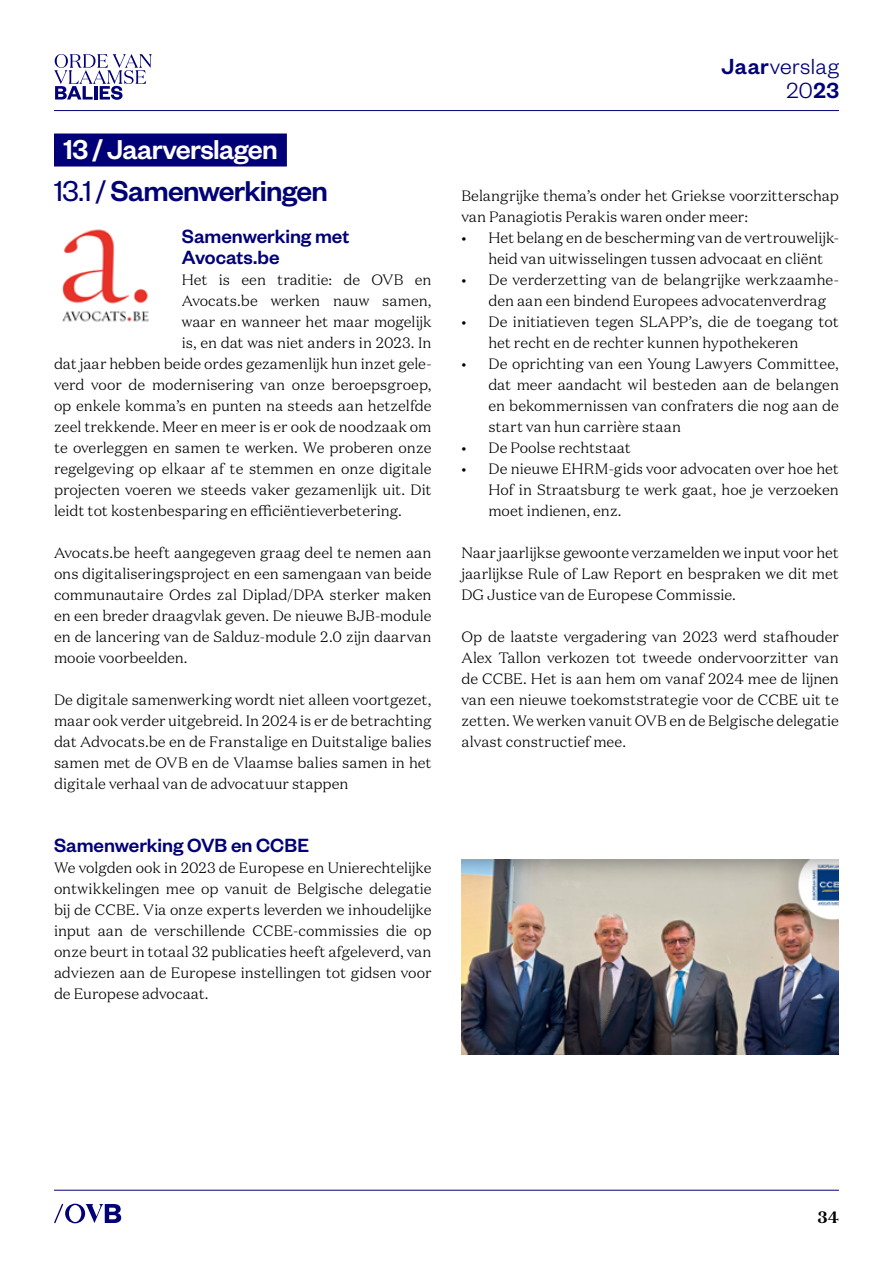
<style>
.page{position:relative;width:893px;height:1263px;background:#fff}
.page>*{position:absolute;margin:0;border:0;box-sizing:border-box;transform-origin:0 0}
.t1{font:500 31.5px "Founders Grotesk";letter-spacing:-.025em;color:#020077}
.t2{font:500 30px "Founders Grotesk";letter-spacing:-.02em;color:#fff}
.t3{font:300 24px/24px "Founders Grotesk";letter-spacing:.02em;color:#020077;text-align:right}
.t4{font:500 21px/21px "Founders Grotesk";color:#020077}
.t5{font:700 16.5px "Domaine Text";color:#000}
.t6{font:300 15px/21px "Domaine Text";letter-spacing:-.005em;color:#000;text-align:justify}
.s1{font-weight:400}
.s2{font-weight:500}
</style>
<div class="page">
<svg style="left:54px;top:1204px;width:67px;height:19px"></svg>
<svg style="left:54px;top:54px;width:98px;height:46px"></svg>
<hr style="left:54px;top:110px;width:785px;height:1px;background:#020077">
<hr style="left:54px;top:1190px;width:785px;height:1px;background:#020077">
<div style="left:54px;top:134px;width:233px;height:33px;background:#020077"></div>
<img style="left:62px;top:229px;width:87px;height:93px">
<img style="left:461px;top:860px;width:378px;height:194px">
<h2 class="t2" style="left:64px;top:131px;width:216px">13 / Jaarverslagen</h2>
<h1 class="t1" style="left:54px;top:171px;width:275px"><span class="s1">13.1 /</span> Samenwerkingen</h1>
<h3 class="t4" style="left:182px;top:225px;width:169px">Samenwerking met<br>Avocats.be</h3>
<p class="t6" style="left:182px;top:269px;width:251px">Het is een traditie: de OVB en</p>
<p class="t6" style="left:182px;top:290px;width:251px">Avocats.be werken nauw samen,</p>
<p class="t6" style="left:182px;top:311px;width:251px">waar en wanneer het maar mogelijk</p>
<p class="t6" style="left:182px;top:332px;width:251px">is, en dat was niet anders in 2023. In</p>
<p class="t6" style="left:54px;top:353px;width:379px">dat jaar hebben beide ordes gezamenlijk hun inzet gele-</p>
<p class="t6" style="left:54px;top:374px;width:379px">verd voor de modernisering van onze beroepsgroep,</p>
<p class="t6" style="left:54px;top:395px;width:379px">op enkele komma’s en punten na steeds aan hetzelfde</p>
<p class="t6" style="left:54px;top:416px;width:379px">zeel trekkende. Meer en meer is er ook de noodzaak om</p>
<p class="t6" style="left:54px;top:437px;width:379px">te overleggen en samen te werken. We proberen onze</p>
<p class="t6" style="left:54px;top:458px;width:379px">regelgeving op elkaar af te stemmen en onze digitale</p>
<p class="t6" style="left:54px;top:479px;width:379px">projecten voeren we steeds vaker gezamenlijk uit. Dit</p>
<p class="t6" style="left:54px;top:500px;width:349px">leidt tot kostenbesparing en efficiëntieverbetering.</p>
<p class="t6" style="left:54px;top:542px;width:379px">Avocats.be heeft aangegeven graag deel te nemen aan ons digitaliseringsproject en een samengaan van beide communautaire Ordes zal Diplad/DPA sterker maken en een breder draagvlak geven. De nieuwe BJB-module en de lancering van de Salduz-module 2.0 zijn daarvan mooie voorbeelden.</p>
<p class="t6" style="left:54px;top:689px;width:379px">De digitale samenwerking wordt niet alleen voortgezet, maar ook verder uitgebreid. In 2024 is er de betrachting dat Advocats.be en de Franstalige en Duitstalige balies samen met de OVB en de Vlaamse balies samen in het digitale verhaal van de advocatuur stappen</p>
<h3 class="t4" style="left:54px;top:834px;width:257px">Samenwerking OVB en CCBE</h3>
<p class="t6" style="left:54px;top:857px;width:379px">We volgden ook in 2023 de Europese en Unierechtelijke ontwikkelingen mee op vanuit de Belgische delegatie bij de CCBE. Via onze experts leverden we inhoudelijke input aan de verschillende CCBE-commissies die op onze beurt in totaal 32 publicaties heeft afgeleverd, van adviezen aan de Europese instellingen tot gidsen voor de Europese advocaat.</p>
<h3 class="t3" style="left:722px;top:53px;width:119px"><span class="s2">Jaar</span>verslag<br>20<span class="s2">23</span></h3>
<p class="t6" style="left:461px;top:185px;width:379px">Belangrijke thema’s onder het Griekse voorzitterschap van Panagiotis Perakis waren onder meer:</p>
<p class="t6" style="left:488px;top:227px;width:352px;text-indent:-27px">• Het belang en de bescherming van de vertrouwelijk&shy;heid van uitwisselingen tussen advocaat en cliënt</p>
<p class="t6" style="left:488px;top:269px;width:352px;text-indent:-27px">• De verderzetting van de belangrijke werkzaamhe&shy;den aan een bindend Europees advocatenverdrag</p>
<p class="t6" style="left:488px;top:311px;width:352px;text-indent:-27px">• De initiatieven tegen SLAPP’s, die de toegang tot het recht en de rechter kunnen hypothekeren</p>
<p class="t6" style="left:488px;top:353px;width:352px;text-indent:-27px">• De oprichting van een Young Lawyers Committee, dat meer aandacht wil besteden aan de belangen en bekommernissen van confraters die nog aan de start van hun carrière staan</p>
<p class="t6" style="left:461px;top:437px;width:171px">• De Poolse rechtstaat</p>
<p class="t6" style="left:488px;top:458px;width:352px;text-indent:-27px">• De nieuwe EHRM-gids voor advocaten over hoe het Hof in Straatsburg te werk gaat, hoe je verzoeken moet indienen, enz.</p>
<p class="t6" style="left:461px;top:542px;width:379px">Naar jaarlijkse gewoonte verzamelden we input voor het jaarlijkse Rule of Law Report en bespraken we dit met DG Justice van de Europese Commissie.</p>
<p class="t6" style="left:461px;top:626px;width:379px">Op de laatste vergadering van 2023 werd stafhouder Alex Tallon verkozen tot tweede ondervoorzitter van de CCBE. Het is aan hem om vanaf 2024 mee de lijnen van een nieuwe toekomststrategie voor de CCBE uit te zetten. We werken vanuit OVB en de Belgische delegatie alvast constructief mee.</p>
<p class="t5" style="left:817px;top:1207px;width:23px">34</p>
</div>
